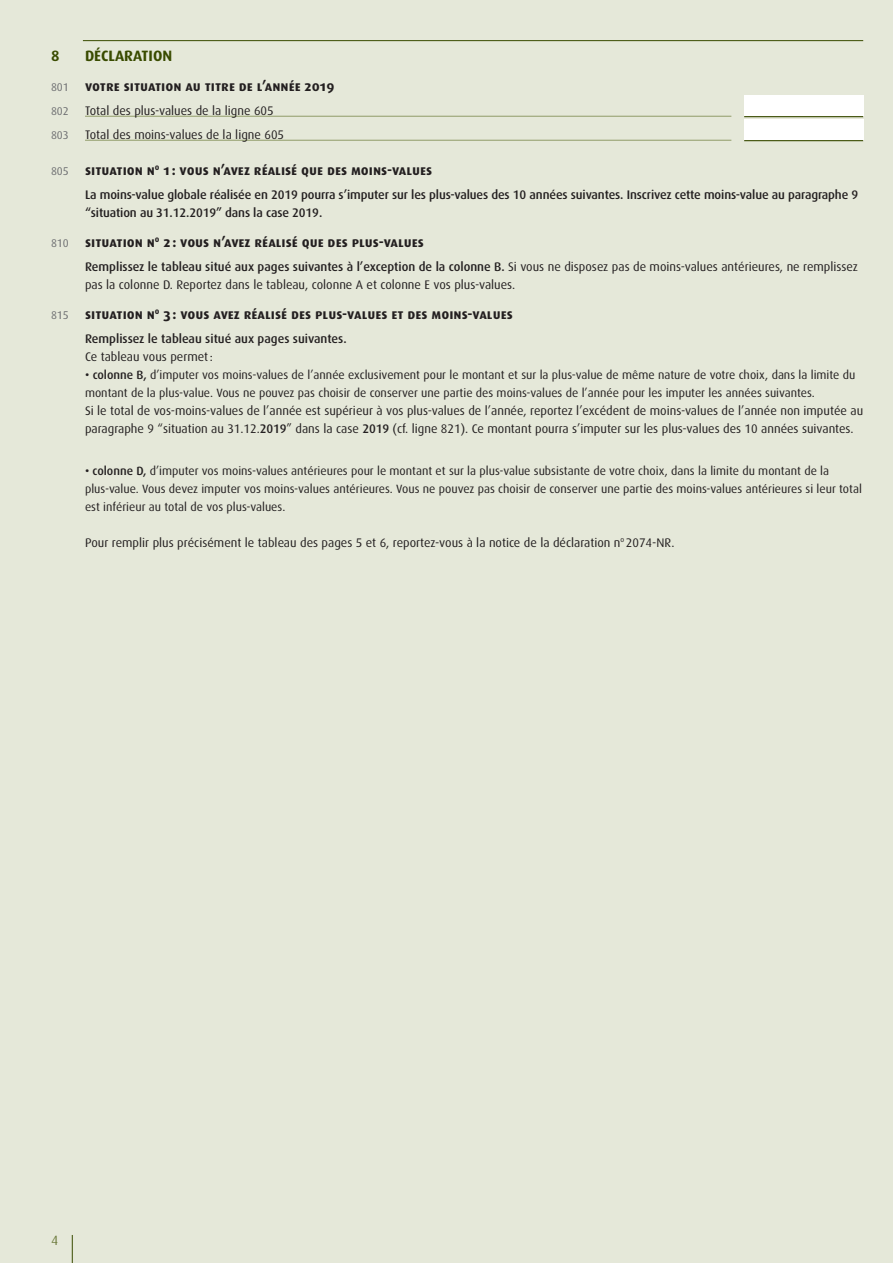
<style>
.page{position:relative;width:893px;height:1263px;background:#e5e8d9}
.page>*{position:absolute;margin:0;border:0;box-sizing:border-box;transform-origin:0 0}
.up-2{font:700 15px "Dax";color:#394b00}
.up-1{font:14.25px "Dax Bold Caps";color:#231f20}
.t1{font:13.5px "Dax";color:#6c7a3c}
.cdt-sans-filet_retra{font:12.45px/18px "Dax";color:#231f20}
.cdt-sans-filet_retra-2{font:500 12.45px/18px "Dax";letter-spacing:-.01em;color:#231f20}
.cdt_3col{font:12.45px "Dax";color:#231f20}
.cdt-sans-filet_retra-3{font:12px/18px "Dax";color:#231f20}
.cdt_3col-2{font:11.25px "Dax";color:#6c6d70}
.s1{font-family:"Dax";font-size:11.25px;color:#6c6d70}
.s2{font-weight:500}
.s3{font-weight:400}
</style>
<div class="page">
<hr style="left:83px;top:40px;width:780px;height:1px;background:#394b00">
<hr style="left:85px;top:116px;width:646px;height:1px;background:#909b68">
<hr style="left:85px;top:140px;width:646px;height:1px;background:#909b68">
<div style="left:744px;top:95px;width:119px;height:21px;background:#fff"></div>
<hr style="left:744px;top:116px;width:119px;height:1px;background:#394b00">
<div style="left:744px;top:119px;width:119px;height:21px;background:#fff"></div>
<hr style="left:744px;top:140px;width:119px;height:1px;background:#394b00">
<svg style="left:72px;top:1235px;width:1px;height:28px"></svg>
<p class="up-2" style="left:51px;top:47px;width:10px">8</p>
<p class="up-2" style="left:85px;top:47px;width:89px">DÉCLARATION</p>
<p class="up-1" style="left:51px;top:78px;width:285px"><span class="s1">801</span> votre situation au titre de l’année 2019</p>
<p class="cdt_3col-2" style="left:51px;top:104px;width:19px">802</p>
<p class="cdt_3col" style="left:85px;top:103px;width:190px">Total des plus-values de la ligne 605</p>
<p class="cdt_3col-2" style="left:51px;top:128px;width:19px">803</p>
<p class="cdt_3col" style="left:85px;top:127px;width:201px">Total des moins-values de la ligne 605</p>
<p class="up-1" style="left:51px;top:162px;width:383px"><span class="s1">805</span> situation n<sup>o</sup> 1 : vous n’avez réalisé que des moins-values</p>
<p class="cdt-sans-filet_retra-2" style="left:85px;top:185px;width:775px">La moins-value globale réalisée en 2019 pourra s’imputer sur les plus-values des 10 années suivantes. Inscrivez cette moins-value au paragraphe 9 “situation au 31.12.2019” dans la case 2019.</p>
<p class="up-1" style="left:51px;top:234px;width:375px"><span class="s1">810</span> situation n<sup>o</sup> 2: vous n’avez réalisé que des plus-values</p>
<p class="cdt-sans-filet_retra" style="left:85px;top:257px;width:774px"><span class="s2">Remplissez le tableau situé aux pages suivantes à l’exception de la colonne B.</span> Si vous ne disposez pas de moins-values antérieures, ne remplissez pas la colonne D. Reportez dans le tableau, colonne A et colonne E vos plus-values.</p>
<p class="up-1" style="left:51px;top:306px;width:463px"><span class="s1">815</span> situation n<sup>o</sup> 3: vous avez réalisé des plus-values et des moins-values</p>
<p class="cdt-sans-filet_retra-2" style="left:85px;top:329px;width:263px">Remplissez le tableau situé aux pages suivantes.<br><span class="s3">Ce tableau vous permet:</span></p>
<p class="cdt-sans-filet_retra-3" style="left:85px;top:365px;width:772px"><span class="s2">• colonne B,</span> d’imputer vos moins-values de l’année exclusivement pour le montant et sur la plus-value de même nature de votre choix, dans la limite du montant de la plus-value. Vous ne pouvez pas choisir de conserver une partie des moins-values de l’année pour les imputer les années suivantes.</p>
<p class="cdt-sans-filet_retra" style="left:85px;top:401px;width:780px">Si le total de vos-moins-values de l’année est supérieur à vos plus-values de l’année, reportez l’excédent de moins-values de l’année non imputée au paragraphe 9 “situation au 31.12.<span class="s2">2019</span>” dans la case <span class="s2">2019</span> (cf. ligne 821). Ce montant pourra s’imputer sur les plus-values des 10 années suivantes.</p>
<p class="cdt-sans-filet_retra-3" style="left:85px;top:461px;width:778px"><span class="s2">• colonne D,</span> d’imputer vos moins-values antérieures pour le montant et sur la plus-value subsistante de votre choix, dans la limite du montant de la plus-value. Vous devez imputer vos moins-values antérieures. Vous ne pouvez pas choisir de conserver une partie des moins-values antérieures si leur total est inférieur au total de vos plus-values.</p>
<p class="cdt-sans-filet_retra" style="left:85px;top:533px;width:591px">Pour remplir plus précisément le tableau des pages 5 et 6, reportez-vous à la notice de la déclaration n<sup>o</sup> 2074-NR.</p>
<p class="t1" style="left:51px;top:1233px;width:9px">4</p>
</div>
